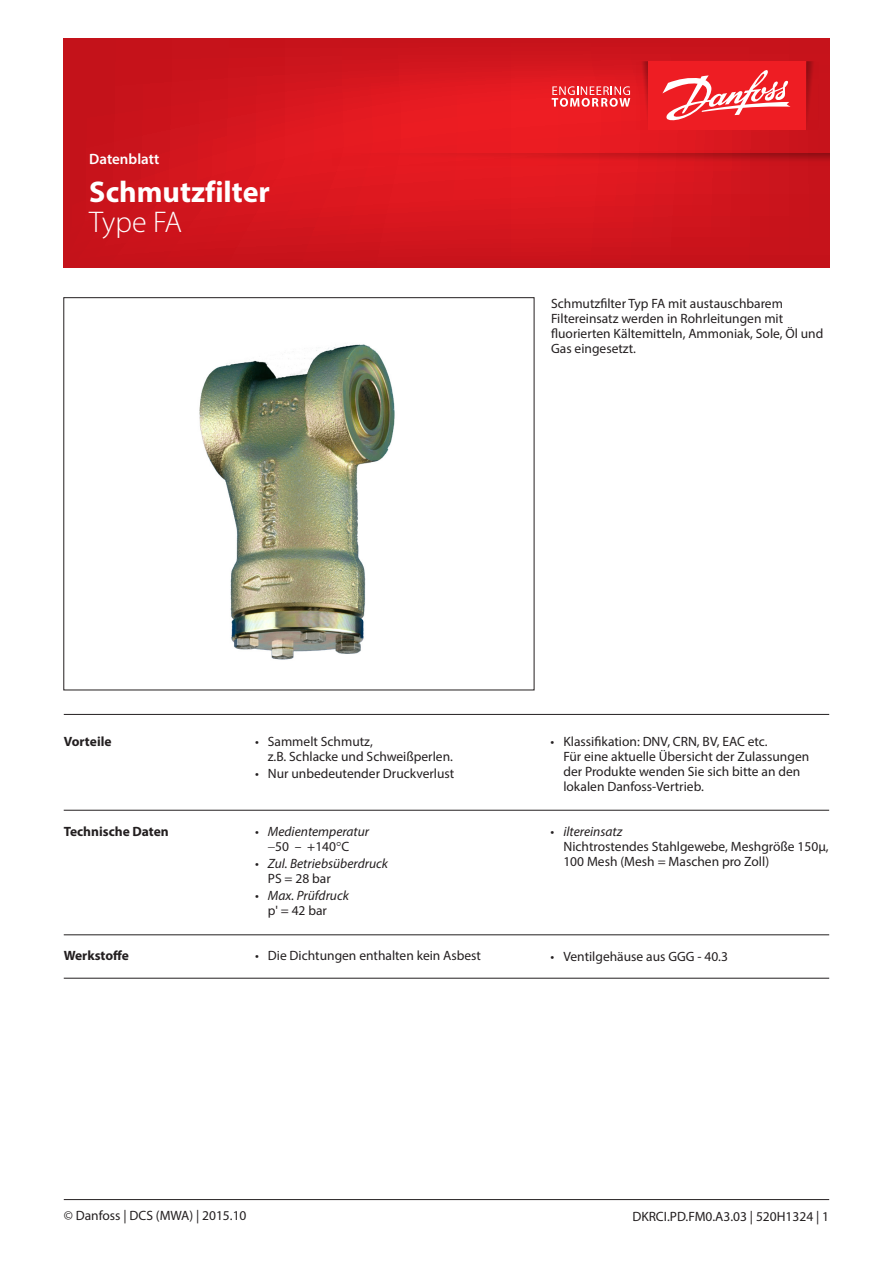
<style>
.page{position:relative;width:893px;height:1263px;background:#fff}
.page>*{position:absolute;margin:0;border:0;box-sizing:border-box;transform-origin:0 0}
.t1{font:700 30px "Myriad Pro";color:#fff}
.t2{font:300 30px "Myriad Pro";letter-spacing:-.015em;color:#fff}
.t3{font:600 15px "Myriad Pro";color:#fff}
.Normtext{font:13.5px/15px "Myriad Pro";color:#231f20}
.t4{font:italic 13.5px/15px "Myriad Pro";color:#231f20}
.Normtext__bold{font:700 13.5px "Myriad Pro";color:#231f20}
.Litterature_No{font:13.5px "Myriad Pro";color:#231f20}
.s1{font-style:normal}
.s2{font-style:italic}
</style>
<div class="page">
<hr style="left:64px;top:714px;width:765px;height:1px;background:#231f20">
<svg style="left:64px;top:38px;width:765px;height:230px;background:#d3151d"></svg>
<svg style="left:806px;top:61px;width:13px;height:69px"></svg>
<svg style="left:636px;top:61px;width:12px;height:69px"></svg>
<div style="left:648px;top:61px;width:158px;height:69px;background:#ee1d23"></div>
<svg style="left:552px;top:86px;width:78px;height:21px;background:#f0696d"></svg>
<svg style="left:662px;top:70px;width:128px;height:51px"></svg>
<svg style="left:332px;top:153px;width:497px;height:13px;background:#d4171d"></svg>
<hr style="left:64px;top:1199px;width:765px;height:1px;background:#231f20">
<img style="left:199px;top:344px;width:196px;height:316px">
<hr style="left:64px;top:810px;width:765px;height:1px;background:#231f20">
<hr style="left:64px;top:934px;width:765px;height:1px;background:#231f20">
<hr style="left:64px;top:978px;width:765px;height:1px;background:#231f20">
<p class="t3" style="left:89px;top:150px;width:71px">Datenblatt</p>
<h1 class="t1" style="left:89px;top:172px;width:182px">Schmutzfilter</h1>
<h1 class="t2" style="left:89px;top:206px;width:94px">Type FA</h1>
<p class="Normtext" style="left:551px;top:296px;width:274px">Schmutzfilter Typ FA mit austauschbarem Filtereinsatz werden in Rohrleitungen mit fluorierten Kältemitteln, Ammoniak, Sole, Öl und Gas eingesetzt.</p>
<p class="Normtext__bold" style="left:64px;top:733px;width:49px">Vorteile</p>
<p class="Normtext" style="left:268px;top:734px;width:187px;text-indent:-13px">• Sammelt Schmutz,<br>z.B. Schlacke und Schweißperlen.</p>
<p class="Normtext" style="left:255px;top:766px;width:201px">• Nur unbedeutender Druckverlust</p>
<p class="Normtext__bold" style="left:64px;top:823px;width:107px">Technische Daten</p>
<p class="t4" style="left:255px;top:824px;width:116px;text-align:center"><span class="s1">•</span> Medientemperatur<br><span class="s1">50 – +140 C</span></p>
<p class="t4" style="left:268px;top:856px;width:122px;text-indent:-13px"><span class="s1">•</span> Zul. Betriebsüberdruck<br><span class="s1">PS = 28 bar</span></p>
<p class="t4" style="left:268px;top:888px;width:83px;text-indent:-13px"><span class="s1">•</span> Max. Prüfdruck <span class="s1">p' = 42 bar</span></p>
<p class="Normtext" style="left:563px;top:734px;width:247px;text-indent:-13px">• Klassifikation: DNV, CRN, BV, EAC etc.<br>Für eine aktuelle Übersicht der Zulassungen der Produkte wenden Sie sich bitte an den lokalen Danfoss-Vertrieb.</p>
<p class="Normtext" style="left:563px;top:824px;width:267px;text-indent:-13px">• <span class="s2">iltereinsatz<br></span>Nichtrostendes Stahlgewebe, Meshgröße 150µ,<br>100 Mesh (Mesh = Maschen pro Zoll)</p>
<p class="Normtext__bold" style="left:64px;top:947px;width:67px">Werkstoffe</p>
<p class="Normtext" style="left:255px;top:948px;width:227px">• Die Dichtungen enthalten kein Asbest</p>
<p class="Normtext" style="left:551px;top:948px;width:179px">• Ventilgehäuse aus GGG - 40.3</p>
<p class="Normtext" style="left:64px;top:1208px;width:184px">© Danfoss | DCS (MWA) | 2015.10</p>
<p class="Litterature_No" style="left:632px;top:1208px;width:198px">DKRCI.PD.FM0.A3.03 | 520H1324 | 1</p>
</div>
